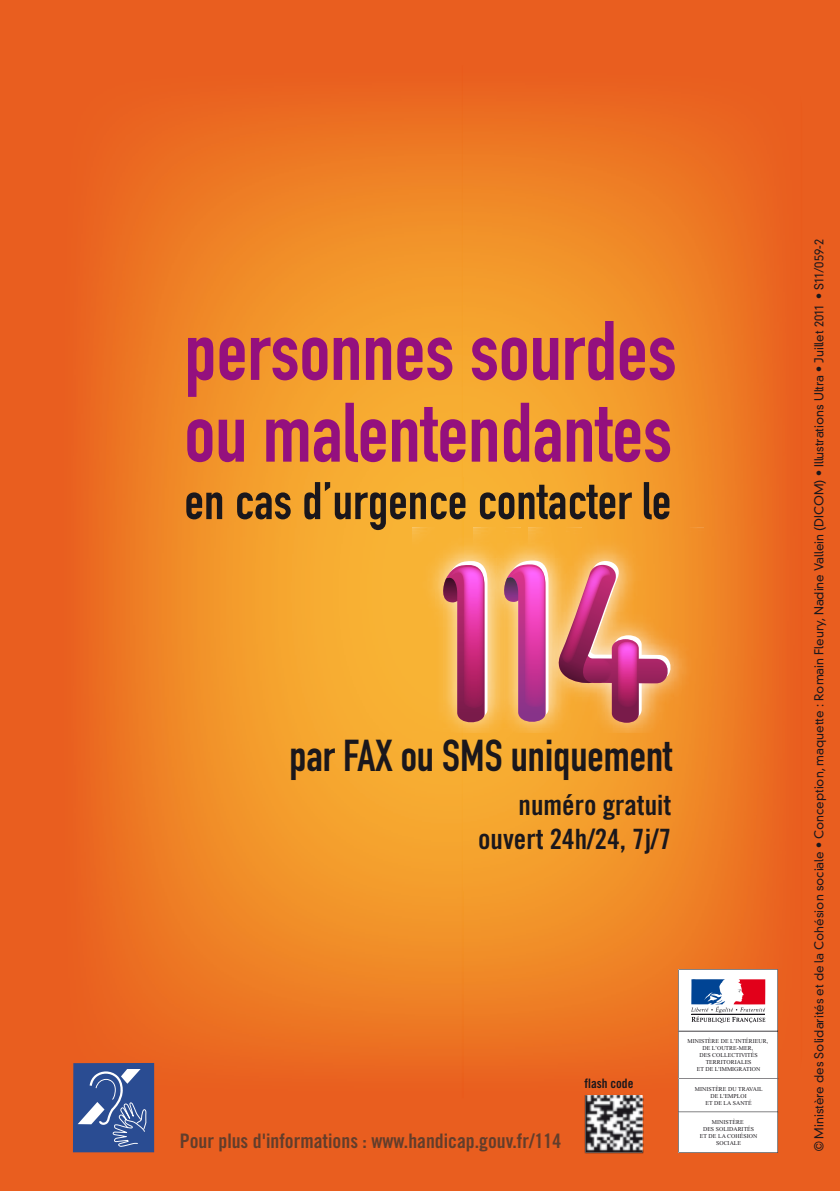
<style>
.page{position:relative;width:840px;height:1191px;background:#fff}
.page>*{position:absolute;margin:0;border:0;box-sizing:border-box;transform-origin:0 0}
.t1{font:82.8px/81.8px "DIN Engschrift Std";color:#94107e}
.t2{font:52px "DIN Engschrift Std";letter-spacing:.005em;color:#1a171c}
.t3{font:44px "DIN Engschrift Std";color:#1a171c}
.t4{font:28px/33.6px "Trade Gothic Bold Cond Twenty";color:#1a171c;text-align:right}
.t5{font:20px "Trade Gothic Bold Cond Twenty";color:#623d2b}
.t6{font:13px "Trade Gothic Bold Cond Twenty";color:#1a171c}
.t7{font:300 12px "DIN Neuzeit Grotesk Std";color:#1a171c}
.t8{font:5.8px/7px "Times New Roman";letter-spacing:.01em;color:#1a171c;text-align:center}
</style>
<div class="page">
<div style="left:0;top:0;width:839px;height:1191px;background:#e95e1f"></div>
<img style="left:89px;top:102px;width:690px;height:996px">
<svg style="left:678px;top:969px;width:99px;height:183px;background:#ece7eb"></svg>
<div style="left:73px;top:1063px;width:81px;height:89px;background:#2a4c92"></div>
<svg style="left:78px;top:1069px;width:68px;height:77px"></svg>
<img style="left:584px;top:1094px;width:59px;height:59px">
<img style="left:585px;top:1095px;width:57px;height:57px">
<img style="left:581px;top:528px;width:122px;height:204px">
<img style="left:412px;top:528px;width:61px;height:204px">
<img style="left:473px;top:527px;width:108px;height:205px">
<svg style="left:438px;top:561px;width:49px;height:164px;background:#d26e75"></svg>
<svg style="left:499px;top:555px;width:175px;height:170px;background:#df876d"></svg>
<h1 class="t1" style="left:184px;top:310px;width:493px">personnes sourdes ou malentendantes</h1>
<h2 class="t2" style="left:184px;top:470px;width:487px">en cas d’urgence contacter le</h2>
<h3 class="t3" style="left:289px;top:730px;width:384px">par FAX ou SMS uniquement</h3>
<h3 class="t4" style="left:478px;top:788px;width:194px">numéro gratuit ouvert 24h/24, 7j/7</h3>
<h3 class="t5" style="left:179px;top:1128px;width:383px">Pour plus d'informations : www.handicap.gouv.fr/114</h3>
<h3 class="t6" style="left:584px;top:1075px;width:50px">flash code</h3>
<p class="t8" style="left:687px;top:1037px;width:82px">MINISTÈRE DE L’INTÉRIEUR,<br>DE L’OUTRE-MER,<br>DES COLLECTIVITÉS<br>TERRITORIALES<br>ET DE L'IMMIGRATION</p>
<p class="t8" style="left:694px;top:1085px;width:69px">MINISTÈRE DU TRAVAIL<br>DE L'EMPLOI<br>ET DE LA SANTÉ</p>
<p class="t8" style="left:699px;top:1118px;width:59px">MINISTÈRE<br>DES SOLIDARITÉS<br>ET DE LA COHÉSION<br>SOCIALE</p>
<h3 class="t7" style="left:811px;top:1151px;width:913px;rotate:-90deg">© Ministère des Solidarités et de la Cohésion sociale • Conception, maquette : Romain Fleury, Nadine Vallein (DICOM) • Illustrations Ultra • Juillet 2011 • S11/059-2</h3>
</div>
